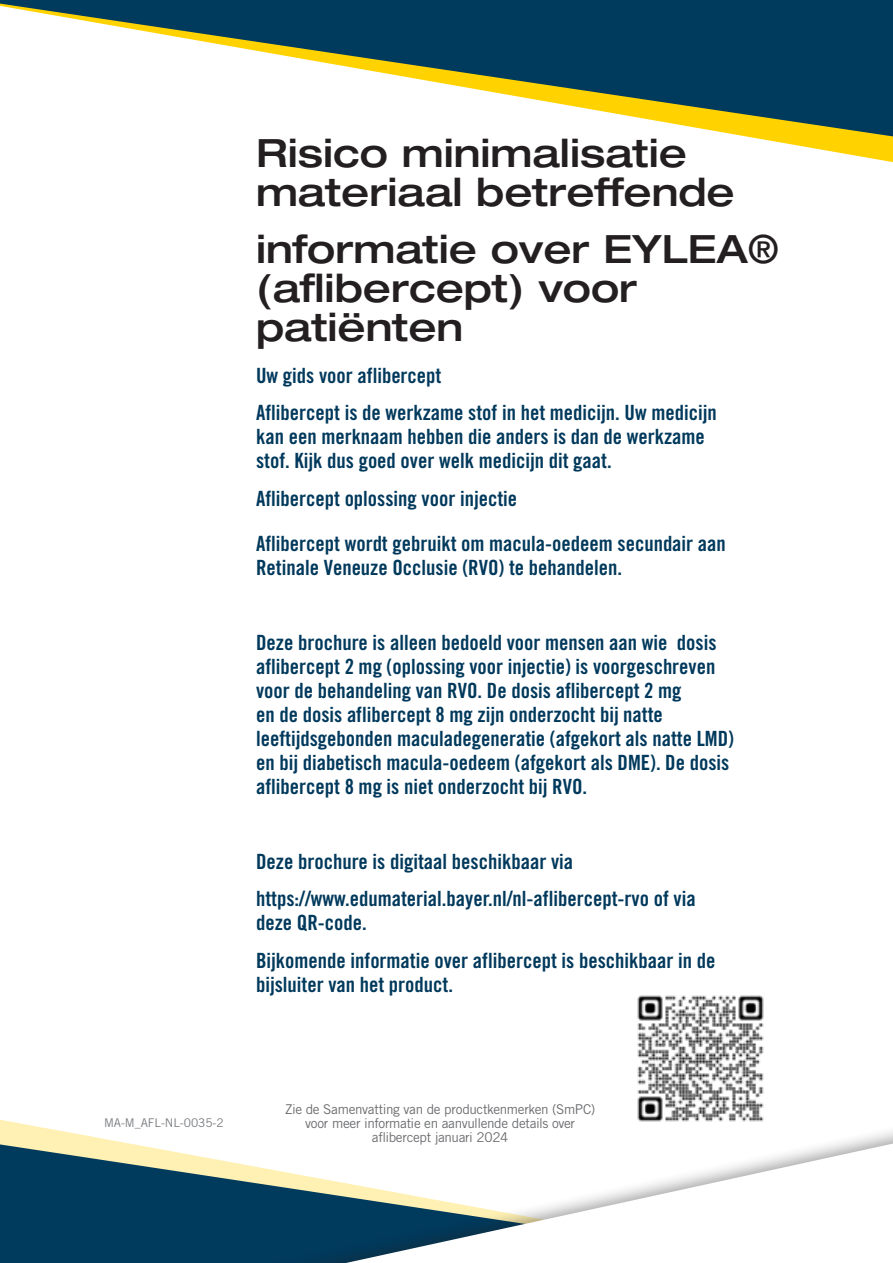
<style>
.page{position:relative;width:893px;height:1263px;background:#fff}
.page>*{position:absolute;margin:0;border:0;box-sizing:border-box;transform-origin:0 0}
.t1{font:500 expanded 39px/39px "Helvetica Neue LT Std";color:#231f20}
.t2{font:21px/24px "Trade Gothic LT Std Bd Cn 20";color:#00395c}
.t3{font:13.5px "Trade Gothic LT Std";letter-spacing:-.025em;color:#6c6d70}
.blue_box_type{font:12px "Trade Gothic LT Std";letter-spacing:-.005em;color:#7a7c7f}
</style>
<div class="page">
<svg style="left:744px;top:136px;width:149px;height:26px"></svg>
<svg style="left:0;top:0;width:893px;height:136px;fill:#003a5d"></svg>
<svg style="left:0;top:1119px;width:131px;height:25px"></svg>
<svg style="left:0;top:1144px;width:245px;height:119px;background:#27576d"></svg>
<div style="left:245px;top:1123px;width:648px;height:140px;background:#231f20;opacity:.4"></div>
<svg style="left:346px;top:1143px;width:547px;height:120px"></svg>
<img style="left:626px;top:995px;width:149px;height:138px">
<p class="t1" style="left:256px;top:133px;width:480px">Risico minimalisatie materiaal betreffende</p>
<p class="t1" style="left:256px;top:229px;width:524px">informatie over EYLEA® (aflibercept) voor patiënten</p>
<p class="t2" style="left:256px;top:363px;width:187px">Uw gids voor aflibercept</p>
<p class="t2" style="left:256px;top:401px;width:462px">Aflibercept is de werkzame stof in het medicijn. Uw medicijn kan een merknaam hebben die anders is dan de werkzame stof. Kijk dus goed over welk medicijn dit gaat.</p>
<p class="t2" style="left:256px;top:486px;width:263px">Aflibercept oplossing voor injectie</p>
<p class="t2" style="left:256px;top:531px;width:471px">Aflibercept wordt gebruikt om macula-oedeem secundair aan<br>Retinale Veneuze Occlusie (RVO) te behandelen.</p>
<p class="t2" style="left:256px;top:630px;width:480px">Deze brochure is alleen bedoeld voor mensen aan wie dosis aflibercept 2 mg (oplossing voor injectie) is voorgeschreven voor de behandeling van RVO. De dosis aflibercept 2 mg<br>en de dosis aflibercept 8 mg zijn onderzocht bij natte leeftijdsgebonden maculadegeneratie (afgekort als natte LMD) en bij diabetisch macula-oedeem (afgekort als DME). De dosis aflibercept 8 mg is niet onderzocht bij RVO.</p>
<p class="t2" style="left:256px;top:849px;width:319px">Deze brochure is digitaal beschikbaar via</p>
<p class="t2" style="left:256px;top:887px;width:441px">https://www.edumaterial.bayer.nl/nl-aflibercept-rvo of via deze QR-code.</p>
<p class="t2" style="left:256px;top:948px;width:461px">Bijkomende informatie over aflibercept is beschikbaar in de bijsluiter van het product.</p>
<p class="blue_box_type" style="left:104px;top:1116px;width:121px">MA-M_AFL-NL-0035-2</p>
<p class="t3" style="left:285px;top:1101px;width:312px">Zie de Samenvatting van de productkenmerken (SmPC)</p>
<p class="t3" style="left:305px;top:1115px;width:272px">voor meer informatie en aanvullende details over</p>
<p class="t3" style="left:372px;top:1129px;width:138px">aflibercept januari 2024</p>
</div>
